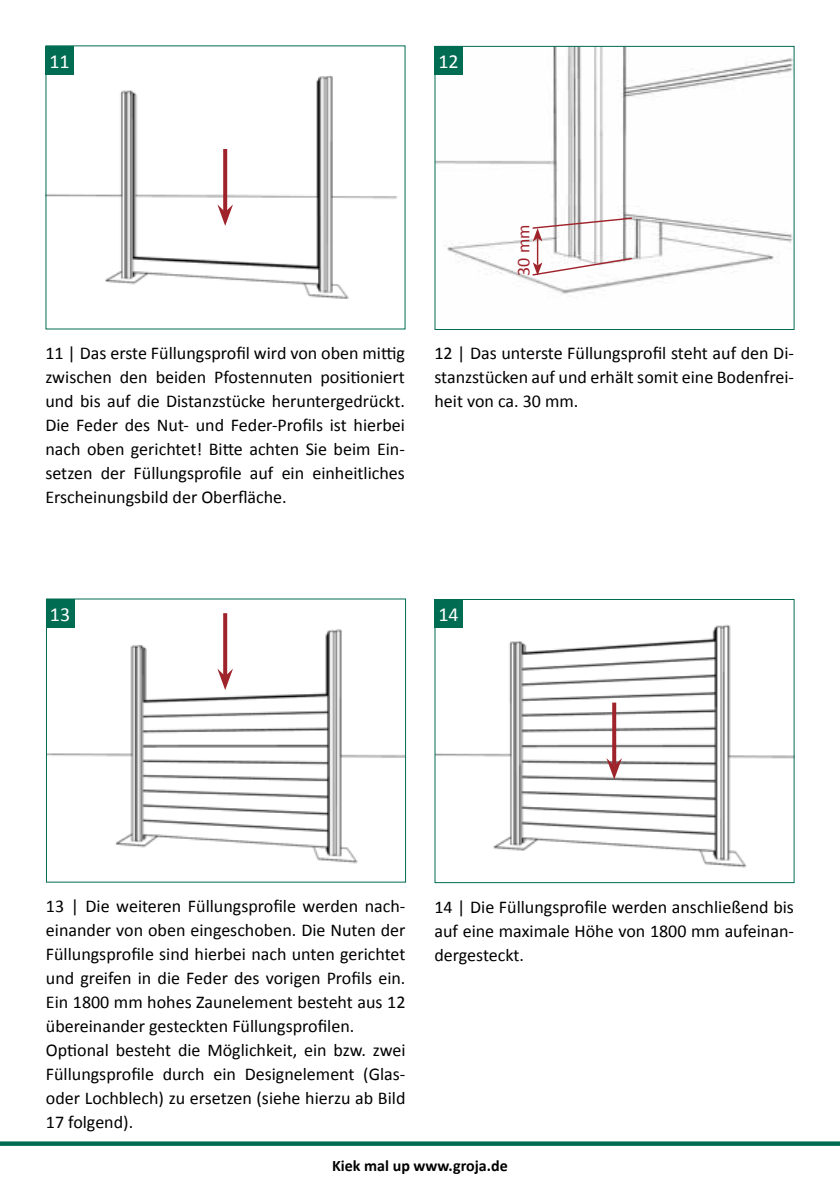
<style>
.page{position:relative;width:840px;height:1191px;background:#fff}
.page>*{position:absolute;margin:0;border:0;box-sizing:border-box;transform-origin:0 0}
.t1{font:20px "Calibri";color:#fff}
.t2{font:18px/24px "Calibri";color:#000;text-align:justify}
.t3{font:18px "Calibri";color:#9f232a}
.t4{font:700 16px "Calibri";color:#000}
</style>
<div class="page">
<svg style="left:0;top:1141px;width:839px;height:4px;background:#1b7b64"></svg>
<img style="left:47px;top:74px;width:351px;height:225px">
<div style="left:45px;top:46px;width:29px;height:28px;background:#006c52"></div>
<svg style="left:223px;top:149px;width:4px;height:55px"></svg>
<svg style="left:217px;top:204px;width:16px;height:22px"></svg>
<img style="left:436px;top:48px;width:356px;height:246px">
<div style="left:434px;top:46px;width:360px;height:284px;border:1px solid #006c52"></div>
<div style="left:434px;top:46px;width:28px;height:29px;background:#006c52"></div>
<hr style="left:536px;top:238px;width:2px;height:27px;background:#9f232a">
<svg style="left:530px;top:257px;width:103px;height:19px"></svg>
<svg style="left:530px;top:217px;width:103px;height:24px"></svg>
<img style="left:48px;top:600px;width:356px;height:264px">
<div style="left:46px;top:598px;width:360px;height:284px;border:1px solid #006c52"></div>
<div style="left:46px;top:599px;width:28px;height:28px;background:#006c52"></div>
<svg style="left:223px;top:613px;width:4px;height:55px"></svg>
<svg style="left:217px;top:668px;width:16px;height:22px"></svg>
<img style="left:436px;top:601px;width:356px;height:267px">
<div style="left:434px;top:599px;width:360px;height:284px;border:1px solid #006c52"></div>
<div style="left:434px;top:599px;width:28px;height:29px;background:#006c52"></div>
<svg style="left:612px;top:702px;width:4px;height:56px"></svg>
<svg style="left:606px;top:758px;width:15px;height:21px"></svg>
<p class="t1" style="left:49px;top:48px;width:22px">11</p>
<p class="t1" style="left:438px;top:49px;width:22px">12</p>
<p class="t2" style="left:45px;top:341px;width:361px">11 | Das erste Füllungsprofil wird von oben mittig zwischen den beiden Pfostennuten positioniert und bis auf die Distanzstücke heruntergedrückt.<br>Die Feder des Nut- und Feder-Profils ist hierbei nach oben gerichtet! Bitte achten Sie beim Ein&shy;setzen der Füllungsprofile auf ein einheitliches Erscheinungsbild der Oberfläche.</p>
<p class="t3" style="left:511px;top:276px;width:53px;rotate:-90deg">30 mm</p>
<p class="t2" style="left:434px;top:341px;width:361px">12 | Das unterste Füllungsprofil steht auf den Di&shy;stanzstücken auf und erhält somit eine Bodenfrei&shy;heit von ca. 30 mm.</p>
<p class="t1" style="left:50px;top:601px;width:22px">13</p>
<p class="t1" style="left:438px;top:602px;width:22px">14</p>
<p class="t2" style="left:46px;top:894px;width:361px;text-align:left">13 | Die weiteren Füllungsprofile werden nach&shy;einander von oben eingeschoben. Die Nuten der Füllungsprofile sind hierbei nach unten gerichtet und greifen in die Feder des vorigen Profils ein.<br>Ein 1800 mm hohes Zaunelement besteht aus 12 übereinander gesteckten Füllungsprofilen.<br>Optional besteht die Möglichkeit, ein bzw. zwei Füllungsprofile durch ein Designelement (Glas&shy;oder Lochblech) zu ersetzen (siehe hierzu ab Bild 17 folgend).</p>
<p class="t2" style="left:434px;top:894px;width:361px">14 | Die Füllungsprofile werden anschließend bis auf eine maximale Höhe von 1800 mm aufeinan&shy;dergesteckt.</p>
<p class="t4" style="left:332px;top:1155px;width:177px">Kiek mal up www.groja.de</p>
</div>
